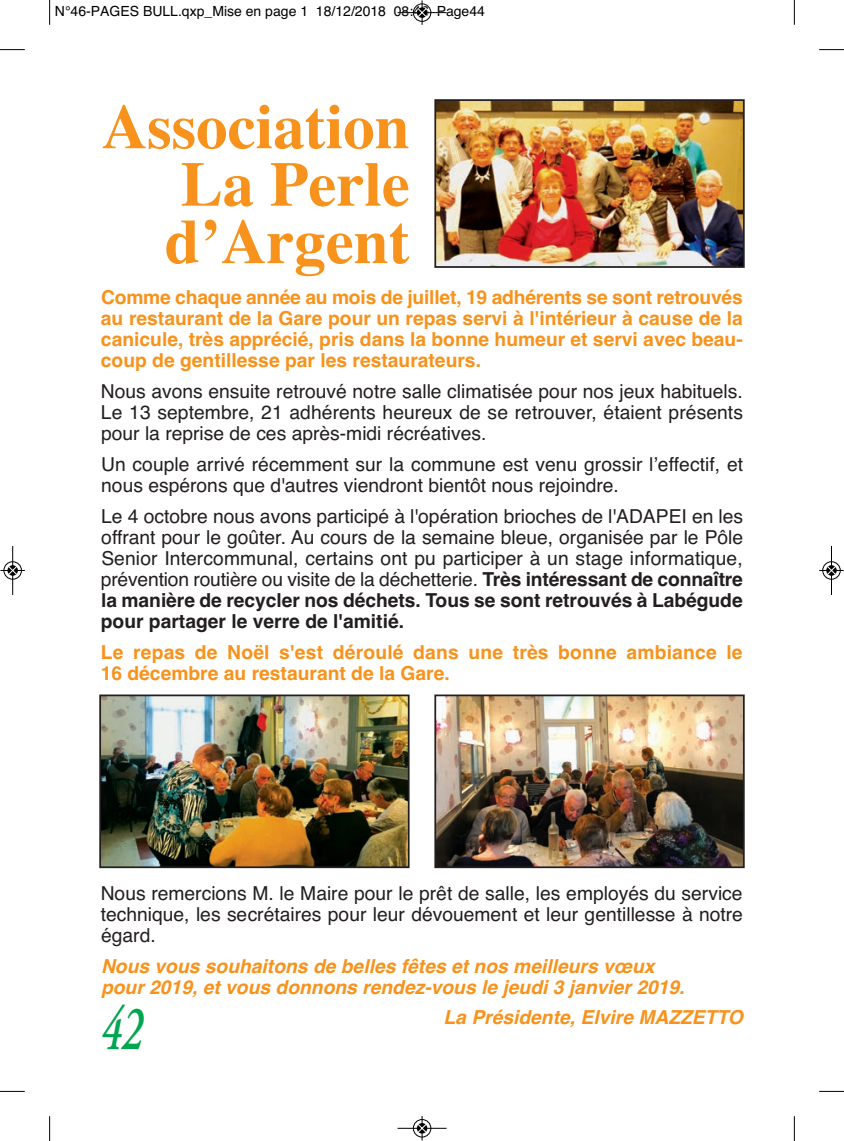
<style>
.page{position:relative;width:844px;height:1141px;background:#fff}
.page>*{position:absolute;margin:0;border:0;box-sizing:border-box;transform-origin:0 0}
.t1{font:700 63px/57.4px "Times";color:#f7931d;text-align:justify}
.t2{font:italic 600 63px "Adobe Garamond";color:#00a54f;scale:.65 1}
.t3{font:19.25px/21px "Helvetica";color:#231f20;text-align:justify}
.t4{font:700 19.25px/21px "Helvetica";color:#f7931d;text-align:justify}
.t5{font:italic 700 19.25px/21px "Helvetica";color:#f7931d}
.t6{font:14px "Helvetica";color:#000}
.s1{font-weight:700}
</style>
<div class="page">
<img style="left:437px;top:102px;width:304px;height:163px">
<div style="left:434px;top:99px;width:310px;height:169px;border:2px solid #231f20"></div>
<img style="left:102px;top:697px;width:304px;height:168px">
<div style="left:99px;top:694px;width:310px;height:174px;border:2px solid #231f20"></div>
<img style="left:437px;top:697px;width:304px;height:168px">
<div style="left:434px;top:694px;width:310px;height:174px;border:2px solid #231f20"></div>
<svg style="left:49px;top:0;width:1px;height:25px"></svg>
<svg style="left:0;top:49px;width:25px;height:1px"></svg>
<svg style="left:793px;top:0;width:1px;height:25px"></svg>
<svg style="left:819px;top:49px;width:24px;height:1px"></svg>
<svg style="left:49px;top:1116px;width:1px;height:25px"></svg>
<svg style="left:0;top:1091px;width:25px;height:1px"></svg>
<svg style="left:793px;top:1116px;width:1px;height:25px"></svg>
<svg style="left:819px;top:1091px;width:24px;height:1px"></svg>
<div style="left:412px;top:3px;width:19px;height:19px;border:1px solid #fff;border-radius:50%"></div>
<hr style="left:397px;top:12px;width:49px;height:1px;background:#000">
<div style="left:413px;top:4px;width:18px;height:18px;border:1px solid #000;border-radius:50%"></div>
<svg style="left:417px;top:0;width:9px;height:25px"></svg>
<div style="left:412px;top:1119px;width:19px;height:19px;border:1px solid #fff;border-radius:50%"></div>
<hr style="left:397px;top:1128px;width:49px;height:1px;background:#000">
<div style="left:413px;top:1119px;width:18px;height:18px;border:1px solid #000;border-radius:50%"></div>
<svg style="left:417px;top:1116px;width:9px;height:25px"></svg>
<div style="left:3px;top:561px;width:19px;height:19px;border:1px solid #fff;border-radius:50%"></div>
<hr style="left:12px;top:546px;width:1px;height:49px;background:#000">
<div style="left:4px;top:561px;width:18px;height:18px;border:1px solid #000;border-radius:50%"></div>
<svg style="left:0;top:566px;width:25px;height:9px"></svg>
<div style="left:821px;top:561px;width:19px;height:19px;border:1px solid #fff;border-radius:50%"></div>
<hr style="left:831px;top:546px;width:1px;height:49px;background:#000">
<div style="left:822px;top:561px;width:18px;height:18px;border:1px solid #000;border-radius:50%"></div>
<svg style="left:819px;top:566px;width:24px;height:9px"></svg>
<p class="t6" style="left:55px;top:3px;width:431px">n°46-paGes bull.qxp_mise en page 1 18/12/2018 08:46 page44</p>
<h1 class="t1" style="left:165px;top:98px;width:247px;text-indent:-63px">Association La Perle d’Argent</h1>
<p class="t4" style="left:101px;top:287px;width:643px">comme chaque année au mois de juillet, 19 adhérents se sont retrouvés au restaurant de la Gare pour un repas servi à l'intérieur à cause de la canicule, très apprécié, pris dans la bonne humeur et servi avec beau&shy;coup de gentillesse par les restaurateurs.</p>
<p class="t3" style="left:101px;top:381px;width:643px">nous avons ensuite retrouvé notre salle climatisée pour nos jeux habituels. le 13 septembre, 21 adhérents heureux de se retrouver, étaient présents pour la reprise de ces après-midi récréatives.</p>
<p class="t3" style="left:101px;top:454px;width:643px">un couple arrivé récemment sur la commune est venu grossir l’effectif, et nous espérons que d'autres viendront bientôt nous rejoindre.</p>
<p class="t3" style="left:101px;top:506px;width:643px">le 4 octobre nous avons participé à l'opération brioches de l'aDapei en les offrant pour le goûter. au cours de la semaine bleue, organisée par le pôle senior intercommunal, certains ont pu participer à un stage informatique, prévention routière ou visite de la déchetterie. <span class="s1">Très intéressant de connaître la manière de recycler nos déchets. Tous se sont retrouvés à Labégude pour partager le verre de l'amitié.</span></p>
<p class="t4" style="left:101px;top:642px;width:643px">Le repas de Noël s'est déroulé dans une très bonne ambiance le<br>16 décembre au restaurant de la Gare.</p>
<p class="t3" style="left:101px;top:882px;width:643px">nous remercions m. le maire pour le prêt de salle, les employés du service technique, les secrétaires pour leur dévouement et leur gentillesse à notre égard.</p>
<p class="t5" style="left:101px;top:955px;width:585px">Nous vous souhaitons de belles fêtes et nos meilleurs vœux pour 2019, et vous donnons rendez-vous le jeudi 3 janvier 2019.</p>
<p class="t5" style="left:443px;top:1007px;width:301px">La Présidente, Elvire MAZZETTO</p>
<h1 class="t2" style="left:101px;top:1004px;width:66px">42</h1>
</div>
